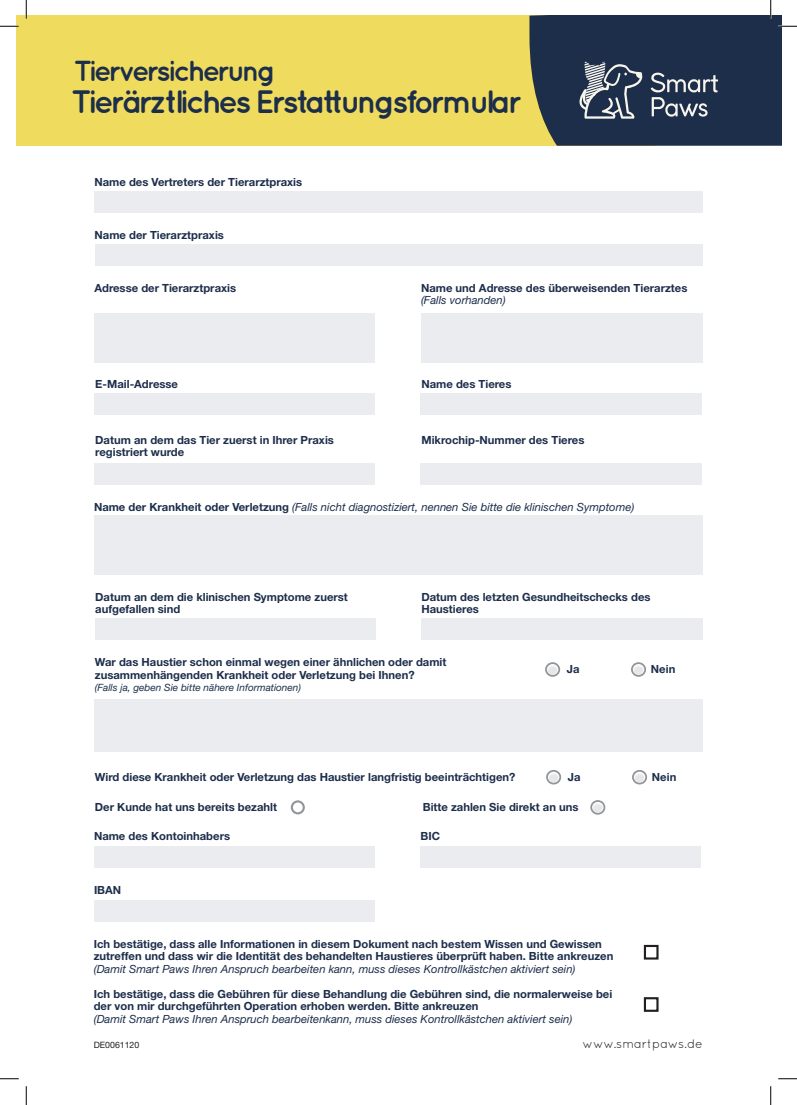
<style>
.page{position:relative;width:797px;height:1105px;background:#fff}
.page>*{position:absolute;margin:0;border:0;box-sizing:border-box;transform-origin:0 0}
.t1{font:700 32.38px "Quicksand";letter-spacing:-.09em;color:#1d2e4b}
.t2{font:700 28.88px "Quicksand";letter-spacing:-.09em;color:#1d2e4b}
.t3{font:12.38px "Quicksand";color:#231f20}
.t4{font:700 11.25px/12.5px "Helvetica Neue LT Std";color:#1d2e4b}
.t5{font:italic 11.25px "Helvetica Neue LT Std";color:#1d2e4b}
.t6{font:italic 10px "Helvetica Neue LT Std";color:#1d2e4b}
.t7{font:8.75px "Helvetica Neue LT Std";color:#231f20}
.s1{font-weight:400;font-style:italic}
.s2{font-weight:700;font-style:normal}
</style>
<div class="page">
<div style="left:16px;top:16px;width:638px;height:130px;background:#efdb5d"></div>
<div style="left:94px;top:314px;width:281px;height:49px;background:#ebecef"></div>
<div style="left:94px;top:191px;width:609px;height:22px;background:#ebecef"></div>
<div style="left:94px;top:515px;width:608px;height:59px;background:#ebecef"></div>
<div style="left:291px;top:800px;width:14px;height:14px;border:2px solid #939598;border-radius:50%"></div>
<div style="left:95px;top:244px;width:607px;height:22px;background:#ebecef"></div>
<svg style="left:592px;top:802px;width:11px;height:11px"></svg>
<div style="left:590px;top:800px;width:15px;height:15px;border:2px solid #939598;border-radius:50%"></div>
<div style="left:94px;top:845px;width:280px;height:22px;background:#ebecef"></div>
<div style="left:420px;top:845px;width:281px;height:22px;background:#ebecef"></div>
<div style="left:94px;top:900px;width:280px;height:22px;background:#ebecef"></div>
<div style="left:94px;top:393px;width:281px;height:22px;background:#ebecef"></div>
<div style="left:420px;top:393px;width:282px;height:22px;background:#ebecef"></div>
<div style="left:421px;top:314px;width:281px;height:49px;background:#ebecef"></div>
<div style="left:94px;top:463px;width:281px;height:22px;background:#ebecef"></div>
<div style="left:420px;top:463px;width:282px;height:22px;background:#ebecef"></div>
<div style="left:95px;top:618px;width:280px;height:22px;background:#ebecef"></div>
<div style="left:421px;top:618px;width:282px;height:22px;background:#ebecef"></div>
<svg style="left:547px;top:664px;width:11px;height:11px"></svg>
<div style="left:545px;top:662px;width:15px;height:15px;border:2px solid #939598;border-radius:50%"></div>
<svg style="left:633px;top:664px;width:10px;height:11px"></svg>
<div style="left:631px;top:662px;width:15px;height:15px;border:2px solid #939598;border-radius:50%"></div>
<svg style="left:548px;top:772px;width:11px;height:10px"></svg>
<div style="left:546px;top:770px;width:15px;height:14px;border:2px solid #939598;border-radius:50%"></div>
<svg style="left:634px;top:772px;width:10px;height:10px"></svg>
<div style="left:632px;top:770px;width:15px;height:14px;border:2px solid #939598;border-radius:50%"></div>
<div style="left:94px;top:699px;width:608px;height:53px;background:#ebecef"></div>
<div style="left:644px;top:945px;width:14px;height:14px;border:2px solid #231f20"></div>
<div style="left:644px;top:997px;width:14px;height:15px;border:2px solid #231f20"></div>
<svg style="left:0;top:25px;width:19px;height:2px"></svg>
<svg style="left:0;top:1078px;width:19px;height:1px"></svg>
<svg style="left:778px;top:1078px;width:19px;height:1px"></svg>
<svg style="left:25px;top:0;width:2px;height:19px"></svg>
<svg style="left:25px;top:1086px;width:2px;height:19px"></svg>
<svg style="left:529px;top:0;width:268px;height:146px"></svg>
<svg style="left:770px;top:1086px;width:1px;height:19px"></svg>
<p class="t2" style="left:74px;top:54px;width:204px">Tierversicherung</p>
<p class="t1" style="left:71px;top:83px;width:452px">Tierärztliches Erstattungsformular</p>
<p class="t4" style="left:94px;top:175px;width:209px">Name des Vertreters der Tierarztpraxis</p>
<p class="t4" style="left:95px;top:228px;width:131px">Name der Tierarztpraxis</p>
<p class="t4" style="left:94px;top:281px;width:143px">Adresse der Tierarztpraxis</p>
<p class="t4" style="left:421px;top:281px;width:268px">Name und Adresse des überweisenden Tierarztes <span class="s1">(Falls vorhanden)</span></p>
<p class="t4" style="left:95px;top:377px;width:84px">E-Mail-Adresse</p>
<p class="t4" style="left:421px;top:377px;width:91px">Name des Tieres</p>
<p class="t4" style="left:95px;top:433px;width:240px">Datum an dem das Tier zuerst in Ihrer Praxis registriert wurde</p>
<p class="t4" style="left:421px;top:433px;width:164px">Mikrochip-Nummer des Tieres</p>
<p class="t5" style="left:94px;top:500px;width:542px"><span class="s2">Name der Krankheit oder Verletzung</span> (Falls nicht diagnostiziert, nennen Sie bitte die klinischen Symptome)</p>
<p class="t4" style="left:95px;top:590px;width:254px">Datum an dem die klinischen Symptome zuerst aufgefallen sind</p>
<p class="t4" style="left:421px;top:590px;width:230px">Datum des letzten Gesundheitschecks des<br>Haustieres</p>
<p class="t4" style="left:95px;top:655px;width:353px">War das Haustier schon einmal wegen einer ähnlichen oder damit zusammenhängenden Krankheit oder Verletzung bei Ihnen?</p>
<p class="t6" style="left:95px;top:681px;width:208px">(Falls ja, geben Sie bitte nähere Informationen)</p>
<p class="t4" style="left:95px;top:770px;width:422px">Wird diese Krankheit oder Verletzung das Haustier langfristig beeinträchtigen?</p>
<p class="t4" style="left:566px;top:662px;width:14px">Ja</p>
<p class="t4" style="left:651px;top:662px;width:26px">Nein</p>
<p class="t4" style="left:567px;top:770px;width:14px">Ja</p>
<p class="t4" style="left:652px;top:770px;width:26px">Nein</p>
<p class="t4" style="left:95px;top:800px;width:184px">Der Kunde hat uns bereits bezahlt</p>
<p class="t4" style="left:423px;top:800px;width:157px">Bitte zahlen Sie direkt an uns</p>
<p class="t4" style="left:94px;top:829px;width:138px">Name des Kontoinhabers</p>
<p class="t4" style="left:420px;top:829px;width:21px">BIC</p>
<p class="t4" style="left:94px;top:884px;width:29px">IBAN</p>
<p class="t4" style="left:94px;top:937px;width:521px">Ich bestätige, dass alle Informationen in diesem Dokument nach bestem Wissen und Gewissen zutreffen und dass wir die Identität des behandelten Haustieres überprüft haben. Bitte ankreuzen <span class="s1">(Damit Smart Paws Ihren Anspruch bearbeiten kann, muss dieses Kontrollkästchen aktiviert sein)</span></p>
<p class="t4" style="left:94px;top:987px;width:520px">Ich bestätige, dass die Gebühren für diese Behandlung die Gebühren sind, die normalerweise bei der von mir durchgeführten Operation erhoben werden. Bitte ankreuzen<br><span class="s1">(Damit Smart Paws Ihren Anspruch bearbeitenkann, muss dieses Kontrollkästchen aktiviert sein)</span></p>
<p class="t7" style="left:94px;top:1039px;width:47px">DE0061120</p>
<p class="t3" style="left:582px;top:1036px;width:121px">www.smartpaws.de</p>
</div>
